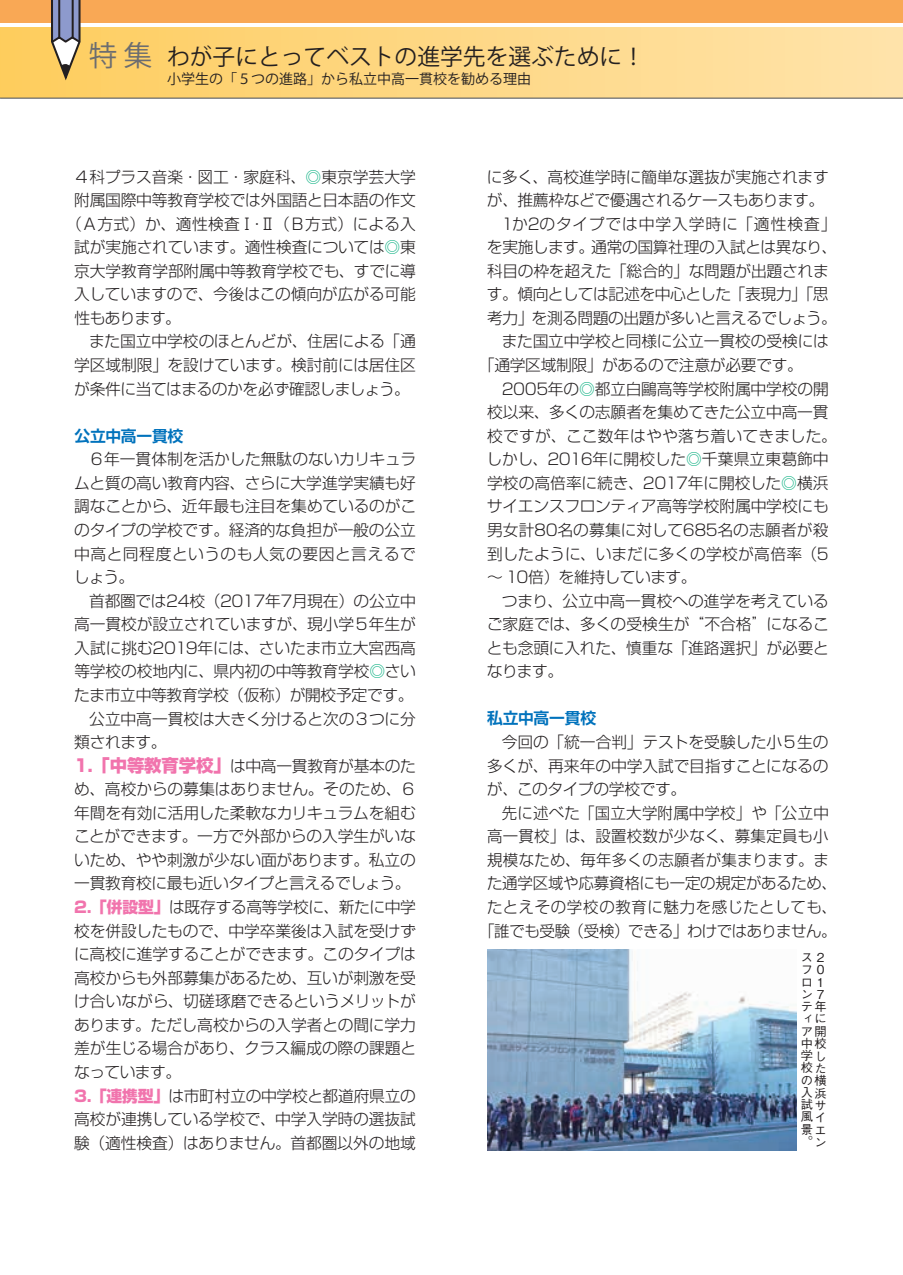
<style>
.page{position:relative;width:903px;height:1275px;background:#fff}
.page>*{position:absolute;margin:0;border:0;box-sizing:border-box;transform-origin:0 0}
.t1{font:22.75px "Gothic MB101 Pr 5 Bold 90 ms RKSJ H";color:#231f20}
.t2{font:300 15.75px/23.6px "Shin Go Pro";letter-spacing:-.01em;color:#231f20;text-align:justify}
.t3{font:300 15.75px "Shin Go Pro";letter-spacing:.015em;color:#231f20}
.t4{font:300 15.75px "Shin Go Pro";letter-spacing:-.03em;color:#231f20}
.t5{font:300 15.75px "Shin Go Pro";letter-spacing:.02em;color:#231f20}
.t6{font:300 15.75px "Shin Go Pro";letter-spacing:.035em;color:#231f20}
.t7{font:300 15.75px "Shin Go Pro";letter-spacing:.055em;color:#231f20}
.t8{font:700 15.75px "Shin Go Pro De";letter-spacing:-.01em;color:#0072bc}
.t9{font:14px "Gothic MB101 Pr 5 Bold 90 ms RKSJ H";color:#231f20}
.t10{font:500 12.25px/12.4px "Gothic BBB Pro";color:#231f20;text-align:right}
.s1{font-size:28.53px;color:#6c6d70}
.s2{color:#12b385}
.s3{font-weight:800;font-size:17.32px;color:#f174ad}
.s4{font-weight:800;color:#f174ad}
</style>
<div class="page">
<div style="left:0;top:27px;width:903px;height:70px;background:linear-gradient(to right,#fecd5e,#ffe3ab)"></div>
<div style="left:0;top:0;width:903px;height:23px;background:#f9a855"></div>
<hr style="left:0;top:98px;width:903px;height:1px;background:#57585a">
<svg style="left:50px;top:0;width:32px;height:83px"></svg>
<img style="left:487px;top:949px;width:309px;height:202px">
<h1 class="t1" style="left:89px;top:44px;width:558px"><span class="s1">特 集</span> わが子にとってベストの進学先を選ぶために！</h1>
<p class="t9" style="left:167px;top:71px;width:365px">小学生の「５つの進路」から私立中高一貫校を勧める理由</p>
<p class="t2" style="left:74px;top:163px;width:343px">４科プラス音楽・図工・家庭科、<span class="s2">◎</span>東京学芸大学</p>
<p class="t2" style="left:74px;top:186px;width:343px">附属国際中等教育学校では外国語と日本語の作文</p>
<p class="t2" style="left:66px;top:210px;width:351px">（Ａ方式）か、適性検査Ⅰ･Ⅱ（Ｂ方式）による入</p>
<p class="t2" style="left:74px;top:233px;width:343px">試が実施されています。適性検査については<span class="s2">◎</span>東</p>
<p class="t2" style="left:74px;top:257px;width:343px">京大学教育学部附属中等教育学校でも、すでに導</p>
<p class="t2" style="left:74px;top:281px;width:343px">入していますので、今後はこの傾向が広がる可能</p>
<p class="t2" style="left:74px;top:304px;width:108px">性もあります。</p>
<p class="t2" style="left:89px;top:328px;width:328px">また国立中学校のほとんどが、住居による「通</p>
<p class="t2" style="left:74px;top:351px;width:343px">学区域制限」を設けています。検討前には居住区</p>
<p class="t4" style="left:74px;top:376px;width:337px">が条件に当てはまるのかを必ず確認しましょう。</p>
<p class="t8" style="left:74px;top:423px;width:110px">公立中高一貫校</p>
<p class="t2" style="left:74px;top:446px;width:344px;text-indent:15px">６年一貫体制を活かした無駄のないカリキュラムと質の高い教育内容、さらに大学進学実績も好調なことから、近年最も注目を集めているのがこのタイプの学校です。経済的な負担が一般の公立中高と同程度というのも人気の要因と言えるでしょう。</p>
<p class="t2" style="left:89px;top:587px;width:328px">首都圏では24校（2017年7月現在）の公立中</p>
<p class="t2" style="left:74px;top:610px;width:343px">高一貫校が設立されていますが、現小学５年生が</p>
<p class="t2" style="left:74px;top:634px;width:343px">入試に挑む2019年には、さいたま市立大宮西高</p>
<p class="t2" style="left:74px;top:658px;width:343px">等学校の校地内に、県内初の中等教育学校<span class="s2">◎</span>さい</p>
<p class="t2" style="left:74px;top:681px;width:341px">たま市立中等教育学校（仮称）が開校予定です。</p>
<p class="t2" style="left:89px;top:705px;width:328px">公立中高一貫校は大きく分けると次の３つに分</p>
<p class="t2" style="left:74px;top:728px;width:94px">類されます。</p>
<p class="t2" style="left:74px;top:752px;width:343px"><span class="s3">1.「中等教育学校」</span>は中高一貫教育が基本のた</p>
<p class="t2" style="left:74px;top:775px;width:344px">め、高校からの募集はありません。そのため、６</p>
<p class="t2" style="left:74px;top:799px;width:343px">年間を有効に活用した柔軟なカリキュラムを組む</p>
<p class="t2" style="left:74px;top:823px;width:343px">ことができます。一方で外部からの入学生がいな</p>
<p class="t2" style="left:74px;top:846px;width:343px">いため、やや刺激が少ない面があります。私立の</p>
<p class="t2" style="left:74px;top:870px;width:338px">一貫教育校に最も近いタイプと言えるでしょう。</p>
<p class="t2" style="left:74px;top:893px;width:343px"><span class="s4">2.「併設型」</span>は既存する高等学校に、新たに中学</p>
<p class="t2" style="left:74px;top:917px;width:343px">校を併設したもので、中学卒業後は入試を受けず</p>
<p class="t2" style="left:74px;top:940px;width:343px">に高校に進学することができます。このタイプは</p>
<p class="t2" style="left:74px;top:964px;width:343px">高校からも外部募集があるため、互いが刺激を受</p>
<p class="t2" style="left:74px;top:988px;width:343px">け合いながら、切磋琢磨できるというメリットが</p>
<p class="t2" style="left:74px;top:1011px;width:343px">あります。ただし高校からの入学者との間に学力</p>
<p class="t2" style="left:74px;top:1035px;width:343px">差が生じる場合があり、クラス編成の際の課題と</p>
<p class="t2" style="left:74px;top:1058px;width:108px">なっています。</p>
<p class="t2" style="left:74px;top:1082px;width:343px"><span class="s4">3.「連携型」</span>は市町村立の中学校と都道府県立の</p>
<p class="t2" style="left:74px;top:1105px;width:343px">高校が連携している学校で、中学入学時の選抜試</p>
<p class="t2" style="left:74px;top:1129px;width:343px">験（適性検査）はありません。首都圏以外の地域</p>
<p class="t2" style="left:487px;top:163px;width:343px">に多く、高校進学時に簡単な選抜が実施されます</p>
<p class="t2" style="left:487px;top:186px;width:339px">が、推薦枠などで優遇されるケースもあります。</p>
<p class="t7" style="left:501px;top:211px;width:337px">1か2のタイプでは中学入学時に「適性検査」</p>
<p class="t2" style="left:487px;top:233px;width:352px">を実施します。通常の国算社理の入試とは異なり、</p>
<p class="t2" style="left:487px;top:257px;width:343px">科目の枠を超えた「総合的」な問題が出題されま</p>
<p class="t2" style="left:487px;top:281px;width:343px">す。傾向としては記述を中心とした「表現力」「思</p>
<p class="t4" style="left:487px;top:305px;width:351px">考力」を測る問題の出題が多いと言えるでしょう。</p>
<p class="t2" style="left:502px;top:328px;width:328px">また国立中学校と同様に公立一貫校の受検には</p>
<p class="t2" style="left:479px;top:351px;width:325px">「通学区域制限」があるので注意が必要です。</p>
<p class="t2" style="left:502px;top:375px;width:328px">2005年の<span class="s2">◎</span>都立白鷗高等学校附属中学校の開</p>
<p class="t2" style="left:487px;top:398px;width:343px">校以来、多くの志願者を集めてきた公立中高一貫</p>
<p class="t3" style="left:487px;top:423px;width:351px">校ですが、ここ数年はやや落ち着いてきました。</p>
<p class="t2" style="left:486px;top:446px;width:344px">しかし、2016年に開校した<span class="s2">◎</span>千葉県立東葛飾中</p>
<p class="t2" style="left:487px;top:469px;width:343px">学校の高倍率に続き、2017年に開校した<span class="s2">◎</span>横浜</p>
<p class="t2" style="left:487px;top:493px;width:343px">サイエンスフロンティア高等学校附属中学校にも</p>
<p class="t2" style="left:487px;top:516px;width:343px">男女計80名の募集に対して685名の志願者が殺</p>
<p class="t2" style="left:487px;top:540px;width:343px">到したように、いまだに多くの学校が高倍率（5</p>
<p class="t4" style="left:487px;top:564px;width:211px">～ 10倍）を維持しています。</p>
<p class="t2" style="left:502px;top:587px;width:328px">つまり、公立中高一貫校への進学を考えている</p>
<p class="t2" style="left:487px;top:610px;width:344px">ご家庭では、多くの受検生が“不合格”になるこ</p>
<p class="t2" style="left:487px;top:634px;width:344px">とも念頭に入れた、慎重な「進路選択」が必要と</p>
<p class="t2" style="left:487px;top:658px;width:78px">なります。</p>
<p class="t8" style="left:487px;top:706px;width:110px">私立中高一貫校</p>
<p class="t2" style="left:487px;top:728px;width:343px;text-indent:15px">今回の「統一合判」テストを受験した小５生の多くが、再来年の中学入試で目指すことになるのが、このタイプの学校です。</p>
<p class="t3" style="left:502px;top:800px;width:328px">先に述べた「国立大学附属中学校」や「公立中</p>
<p class="t3" style="left:487px;top:823px;width:343px">高一貫校」は、設置校数が少なく、募集定員も小</p>
<p class="t5" style="left:487px;top:847px;width:343px">規模なため、毎年多くの志願者が集まります。ま</p>
<p class="t2" style="left:487px;top:870px;width:351px">た通学区域や応募資格にも一定の規定があるため、</p>
<p class="t6" style="left:487px;top:894px;width:351px">たとえその学校の教育に魅力を感じたとしても、</p>
<p class="t2" style="left:479px;top:917px;width:359px">「誰でも受験（受検）できる」わけではありません。</p>
<p class="t10" style="left:801px;top:950px;width:27px">ス 2フ 0<br>1<br>ン 7テ年ィにア開中校学し校たの横入浜試サ風イエ<br>ン</p>
<p class="t10" style="left:801px;top:974px;width:12px">ロ</p>
<p class="t10" style="left:801px;top:1121px;width:13px;text-align:left">景。</p>
</div>
